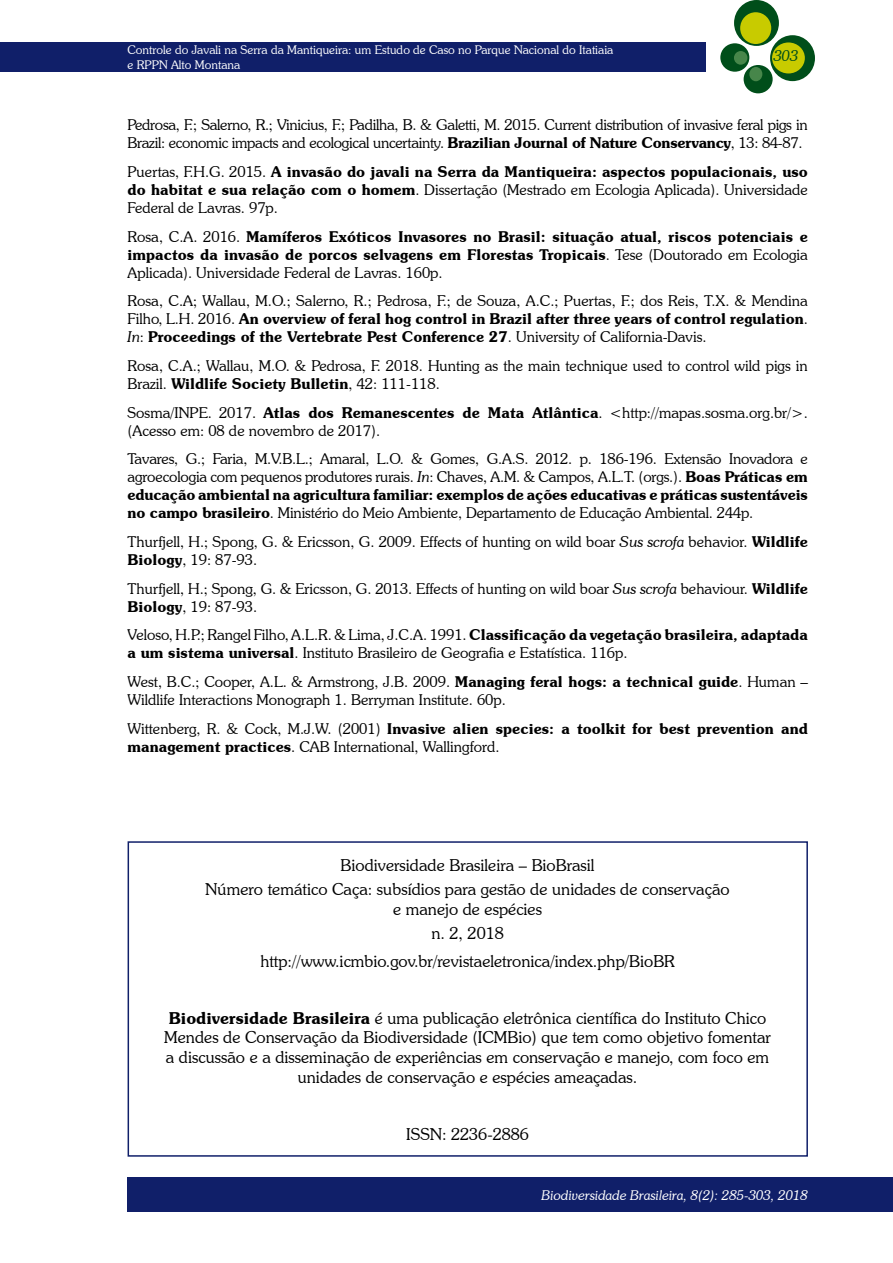
<style>
.page{position:relative;width:893px;height:1263px;background:#fff}
.page>*{position:absolute;margin:0;border:0;box-sizing:border-box;transform-origin:0 0}
.t1{font:300 16.5px/19.8px "Souvenir IT Cby BT";color:#000;text-align:center}
.t2{font:300 15px/18px "Souvenir IT Cby BT";color:#000}
.t3{font:600 15px/18px "Souvenir IT Cby BT";color:#000;text-align:justify}
.t4{font:300 15px/18px "Souvenir IT Cby BT";letter-spacing:-.02em;color:#000}
.t5{font:italic 300 15px "Souvenir IT Cby BT";color:#004e1a}
.t6{font:italic 300 13.5px "Souvenir IT Cby BT";color:#fff}
.t7{font:300 12px/14.4px "Souvenir IT Cby BT";color:#fff}
.s1{font-weight:600}
.s2{font-weight:300}
.s3{font-style:italic}
</style>
<div class="page">
<div style="left:0;top:43px;width:705px;height:29px;background:#101f69"></div>
<div style="left:734px;top:0;width:45px;height:46px;background:#004e1a;border-radius:50%"></div>
<div style="left:770px;top:35px;width:45px;height:46px;background:#004e1a;border-radius:50%"></div>
<div style="left:720px;top:43px;width:29px;height:29px;background:#004e1a;border-radius:50%"></div>
<div style="left:744px;top:65px;width:29px;height:28px;background:#004e1a;border-radius:50%"></div>
<div style="left:740px;top:12px;width:31px;height:32px;background:#c8cb00;border-radius:50%"></div>
<div style="left:772px;top:42px;width:33px;height:31px;background:#c8cb00;border-radius:50%"></div>
<div style="left:734px;top:51px;width:13px;height:14px;background:#47864a;border-radius:50%"></div>
<div style="left:749px;top:67px;width:13px;height:14px;background:#47864a;border-radius:50%"></div>
<div style="left:128px;top:1178px;width:765px;height:34px;background:#101f69"></div>
<div style="left:128px;top:841px;width:680px;height:316px;border:2px solid #101f69"></div>
<p class="t7" style="left:128px;top:43px;width:487px">Controle do Javali na Serra da Mantiqueira: um Estudo de Caso no Parque Nacional do Itatiaia e RPPN Alto Montana</p>
<p class="t5" style="left:774px;top:46px;width:26px">303</p>
<p class="t4" style="left:128px;top:116px;width:682px">Pedrosa, F.; Salerno, R.; Vinicius, F.; Padilha, B. &amp; Galetti, M. 2015. Current distribution of invasive feral pigs in<br>Brazil: economic impacts and ecological uncertainty. <span class="s1">Brazilian Journal of Nature Conservancy</span>, 13: 84-87.</p>
<p class="t2" style="left:128px;top:163px;width:682px;text-align:justify">Puertas, F.H.G. 2015. <span class="s1">A invasão do javali na Serra da Mantiqueira: aspectos populacionais, uso do habitat e sua relação com o homem</span>. Dissertação (Mestrado em Ecologia Aplicada). Universidade Federal de Lavras. 97p.</p>
<p class="t3" style="left:128px;top:227px;width:682px"><span class="s2">Rosa, C.A. 2016.</span> Mamíferos Exóticos Invasores no Brasil: situação atual, riscos potenciais e impactos da invasão de porcos selvagens em Florestas Tropicais<span class="s2">. Tese (Doutorado em Ecologia Aplicada). Universidade Federal de Lavras. 160p.</span></p>
<p class="t2" style="left:128px;top:292px;width:682px;text-align:justify">Rosa, C.A; Wallau, M.O.; Salerno, R.; Pedrosa, F.; de Souza, A.C.; Puertas, F.; dos Reis, T.X. &amp; Mendina Filho, L.H. 2016. <span class="s1">An overview of feral hog control in Brazil after three years of control regulation</span>.<br><span class="s3">In</span>: <span class="s1">Proceedings of the Vertebrate Pest Conference 27</span>. University of California-Davis.</p>
<p class="t2" style="left:128px;top:357px;width:682px">Rosa, C.A.; Wallau, M.O. &amp; Pedrosa, F. 2018. Hunting as the main technique used to control wild pigs in<br>Brazil. <span class="s1">Wildlife Society Bulletin</span>, 42: 111-118.</p>
<p class="t2" style="left:128px;top:403px;width:682px">Sosma/INPE. 2017. <span class="s1">Atlas dos Remanescentes de Mata Atlântica</span>. &lt;http://mapas.sosma.org.br/&gt;. (Acesso em: 08 de novembro de 2017).</p>
<p class="t2" style="left:128px;top:450px;width:682px;text-align:justify">Tavares, G.; Faria, M.V.B.L.; Amaral, L.O. &amp; Gomes, G.A.S. 2012. p. 186-196. Extensão Inovadora e agroecologia com pequenos produtores rurais. <span class="s3">In</span>: Chaves, A.M. &amp; Campos, A.L.T. (orgs.). <span class="s1">Boas Práticas em educação ambiental na agricultura familiar: exemplos de ações educativas e práticas sustentáveis no campo brasileiro</span>. Ministério do Meio Ambiente, Departamento de Educação Ambiental. 244p.</p>
<p class="t2" style="left:128px;top:532px;width:682px">Thurfjell, H.; Spong, G. &amp; Ericsson, G. 2009. Effects of hunting on wild boar <span class="s3">Sus scrofa</span> behavior. <span class="s1">Wildlife<br>Biology</span>, 19: 87-93.</p>
<p class="t2" style="left:128px;top:579px;width:682px">Thurfjell, H.; Spong, G. &amp; Ericsson, G. 2013. Effects of hunting on wild boar <span class="s3">Sus scrofa</span> behaviour. <span class="s1">Wildlife<br>Biology</span>, 19: 87-93.</p>
<p class="t2" style="left:128px;top:626px;width:682px">Veloso, H.P.; Rangel Filho, A.L.R. &amp; Lima, J.C.A. 1991. <span class="s1">Classificação da vegetação brasileira, adaptada a um sistema universal</span>. Instituto Brasileiro de Geografia e Estatística. 116p.</p>
<p class="t2" style="left:128px;top:672px;width:682px">West, B.C.; Cooper, A.L. &amp; Armstrong, J.B. 2009. <span class="s1">Managing feral hogs: a technical guide</span>. Human –<br>Wildlife Interactions Monograph 1. Berryman Institute. 60p.</p>
<p class="t3" style="left:128px;top:719px;width:682px"><span class="s2">Wittenberg, R. &amp; Cock, M.J.W. (2001)</span> Invasive alien species: a toolkit for best prevention and management practices<span class="s2">. CAB International, Wallingford.</span></p>
<p class="t1" style="left:206px;top:853px;width:526px;line-height:24px">Biodiversidade Brasileira – BioBrasil<br>Número temático Caça: subsídios para gestão de unidades de conservação</p>
<p class="t1" style="left:393px;top:896px;width:150px;line-height:24px">e manejo de espécies n. 2, 2018</p>
<p class="t1" style="left:260px;top:951px;width:416px">http://www.icmbio.gov.br/revistaeletronica/index.php/BioBR</p>
<p class="t1" style="left:164px;top:1007px;width:608px"><span class="s1">Biodiversidade Brasileira</span> é uma publicação eletrônica científica do Instituto Chico Mendes de Conservação da Biodiversidade (ICMBio) que tem como objetivo fomentar a discussão e a disseminação de experiências em conservação e manejo, com foco em unidades de conservação e espécies ameaçadas.</p>
<p class="t1" style="left:406px;top:1123px;width:124px">ISSN: 2236-2886</p>
<p class="t6" style="left:541px;top:1187px;width:268px">Biodiversidade Brasileira, 8(2): 285-303, 2018</p>
</div>
